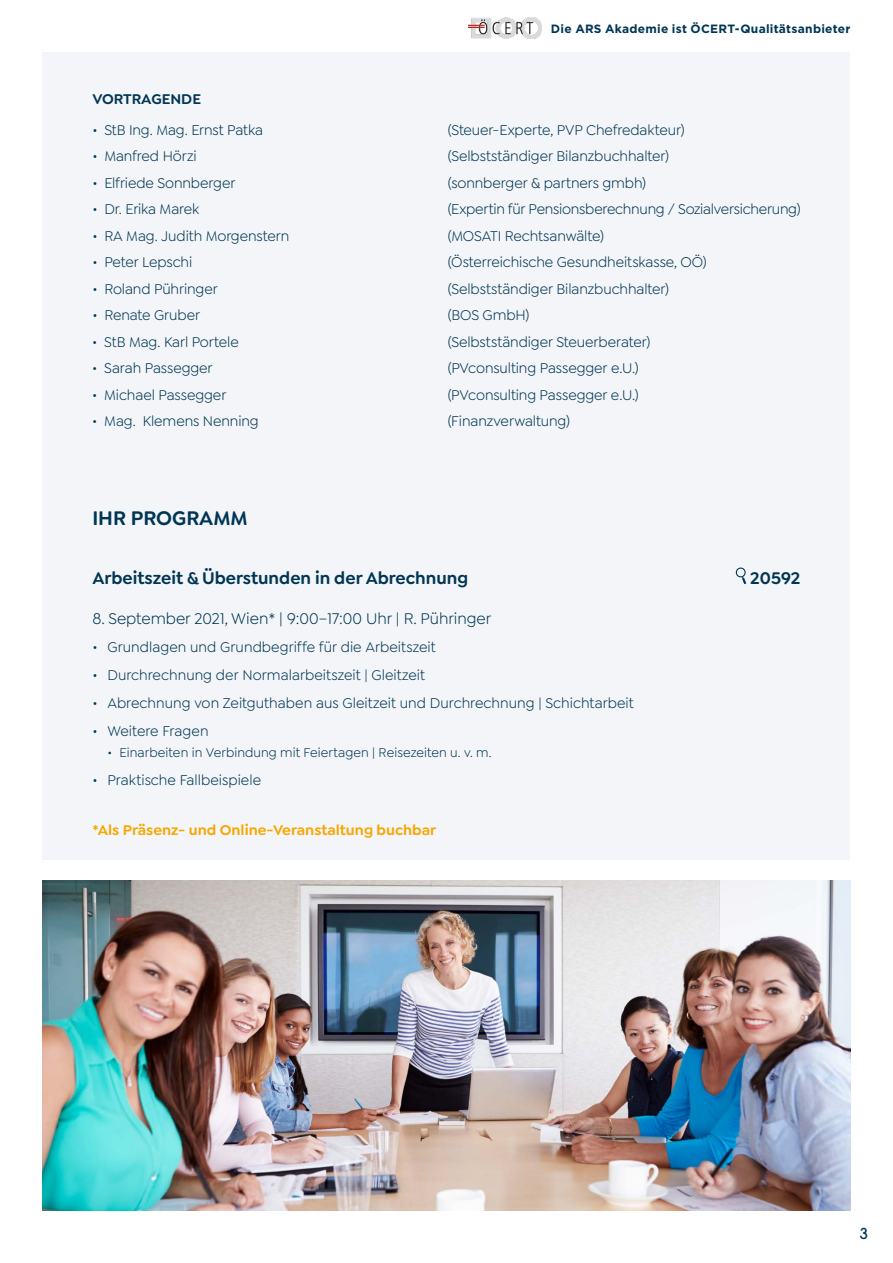
<style>
.page{position:relative;width:893px;height:1263px;background:#fff}
.page>*{position:absolute;margin:0;border:0;box-sizing:border-box;transform-origin:0 0}
.t1{font:600 21px "Goldplay";color:#003654}
.t2{font:600 18px "Goldplay";color:#003654}
.t3{font:16.5px "Goldplay";color:#003654}
.t4{font:15px "Goldplay";letter-spacing:-.005em;color:#003654}
.t5{font:600 15px "Goldplay";color:#f7a700}
.t6{font:600 15px "Goldplay";color:#003654}
.t7{font:500 15px "ITC Avant Garde Std";color:#003654}
.t8{font:13.5px "Goldplay";letter-spacing:.005em;color:#003654}
.t9{font:700 12px "Gotham";letter-spacing:.02em;color:#003654}
</style>
<div class="page">
<img style="left:43px;top:880px;width:807px;height:330px">
<div style="left:43px;top:52px;width:807px;height:808px;background:#f3f5f8"></div>
<svg style="left:735px;top:567px;width:12px;height:18px"></svg>
<img style="left:468px;top:17px;width:73px;height:22px">
<p class="t9" style="left:551px;top:21px;width:301px">Die ARS Akademie ist ÖCERT-Qualitätsanbieter</p>
<p class="t6" style="left:92px;top:89px;width:110px">VORTRAGENDE</p>
<p class="t4" style="left:92px;top:121px;width:172px">• StB Ing. Mag. Ernst Patka</p>
<p class="t4" style="left:448px;top:121px;width:238px">(Steuer-Experte, PVP Chefredakteur)</p>
<p class="t4" style="left:92px;top:148px;width:106px">• Manfred Hörzi</p>
<p class="t4" style="left:448px;top:148px;width:223px">(Selbstständiger Bilanzbuchhalter)</p>
<p class="t4" style="left:92px;top:174px;width:145px">• Elfriede Sonnberger</p>
<p class="t4" style="left:448px;top:174px;width:200px">(sonnberger &amp; partners gmbh)</p>
<p class="t4" style="left:92px;top:201px;width:108px">• Dr. Erika Marek</p>
<p class="t4" style="left:448px;top:201px;width:354px">(Expertin für Pensionsberechnung / Sozialversicherung)</p>
<p class="t4" style="left:92px;top:227px;width:199px">• RA Mag. Judith Morgenstern</p>
<p class="t4" style="left:448px;top:227px;width:158px">(MOSATI Rechtsanwälte)</p>
<p class="t4" style="left:92px;top:254px;width:101px">• Peter Lepschi</p>
<p class="t4" style="left:448px;top:254px;width:260px">(Österreichische Gesundheitskasse, OÖ)</p>
<p class="t4" style="left:92px;top:280px;width:127px">• Roland Pühringer</p>
<p class="t4" style="left:448px;top:280px;width:223px">(Selbstständiger Bilanzbuchhalter)</p>
<p class="t4" style="left:92px;top:307px;width:109px">• Renate Gruber</p>
<p class="t4" style="left:448px;top:307px;width:83px">(BOS GmbH)</p>
<p class="t4" style="left:92px;top:333px;width:148px">• StB Mag. Karl Portele</p>
<p class="t4" style="left:448px;top:333px;width:204px">(Selbstständiger Steuerberater)</p>
<p class="t4" style="left:92px;top:360px;width:122px">• Sarah Passegger</p>
<p class="t4" style="left:448px;top:360px;width:192px">(PVconsulting Passegger e.U.)</p>
<p class="t4" style="left:92px;top:386px;width:136px">• Michael Passegger</p>
<p class="t4" style="left:448px;top:386px;width:192px">(PVconsulting Passegger e.U.)</p>
<p class="t4" style="left:92px;top:413px;width:168px">• Mag. Klemens Nenning</p>
<p class="t4" style="left:448px;top:413px;width:124px">(Finanzverwaltung)</p>
<h1 class="t1" style="left:92px;top:505px;width:157px">IHR PROGRAMM</h1>
<p class="t2" style="left:92px;top:567px;width:377px">Arbeitszeit &amp; Überstunden in der Abrechnung</p>
<p class="t2" style="left:750px;top:567px;width:52px">20592</p>
<p class="t3" style="left:92px;top:609px;width:400px">8. September 2021, Wien* | 9:00–17:00 Uhr | R. Pühringer</p>
<p class="t4" style="left:92px;top:639px;width:345px">• Grundlagen und Grundbegriffe für die Arbeitszeit</p>
<p class="t4" style="left:92px;top:667px;width:334px">• Durchrechnung der Normalarbeitszeit | Gleitzeit</p>
<p class="t4" style="left:92px;top:695px;width:543px">• Abrechnung von Zeitguthaben aus Gleitzeit und Durchrechnung | Schichtarbeit</p>
<p class="t4" style="left:92px;top:723px;width:118px">• Weitere Fragen</p>
<p class="t8" style="left:107px;top:745px;width:386px">• Einarbeiten in Verbindung mit Feiertagen | Reisezeiten u. v. m.</p>
<p class="t4" style="left:92px;top:771px;width:170px">• Praktische Fallbeispiele</p>
<p class="t5" style="left:92px;top:820px;width:345px">*Als Präsenz- und Online-Veranstaltung buchbar</p>
<p class="t7" style="left:860px;top:1224px;width:10px">3</p>
</div>
